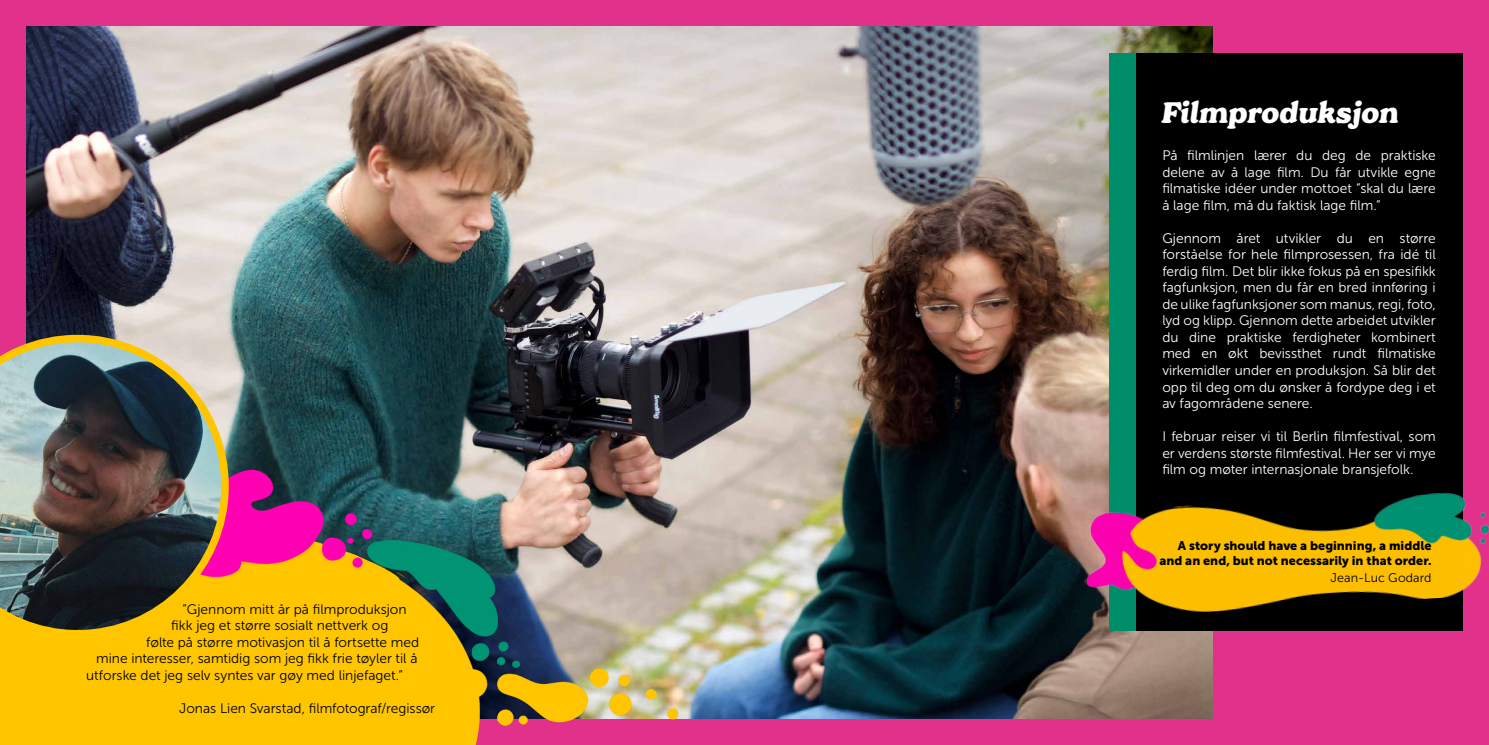
<style>
.page{position:relative;width:1489px;height:745px;background:#fff}
.page>*{position:absolute;margin:0;border:0;box-sizing:border-box;transform-origin:0 0}
.t1{font:italic 28.75px "Chinook Custom";color:#fff}
.t2{font:13.75px/16.5px "Museo Sans 300";color:#fff;text-align:justify}
.t3{font:13.75px "Museo Sans 300";color:#000}
.t4{font:12.5px/15px "Museo Sans 900";letter-spacing:.005em;color:#000;text-align:right}
.t5{font:12.5px "Museo Sans 300";letter-spacing:.005em;color:#000}
</style>
<div class="page">
<div style="left:0;top:0;width:1488px;height:744px;background:#e1318a"></div>
<img style="left:27px;top:27px;width:1185px;height:691px">
<img style="left:0;top:360px;width:701px;height:384px">
<div style="left:1135px;top:53px;width:327px;height:577px;background:#000"></div>
<div style="left:1109px;top:53px;width:26px;height:577px;background:#008e6a"></div>
<img style="left:1080px;top:486px;width:408px;height:133px">
<img style="left:0;top:334px;width:229px;height:303px">
<p class="t3" style="left:182px;top:601px;width:225px">”Gjennom mitt år på filmproduksjon</p>
<p class="t3" style="left:171px;top:617px;width:218px">fikk jeg et større sosialt nettverk og</p>
<p class="t3" style="left:146px;top:634px;width:274px">følte på større motivasjon til å fortsette med</p>
<p class="t3" style="left:96px;top:650px;width:323px">mine interesser, samtidig som jeg fikk frie tøyler til å</p>
<p class="t3" style="left:86px;top:667px;width:318px">utforske det jeg selv syntes var gøy med linjefaget.”</p>
<p class="t3" style="left:179px;top:700px;width:257px">Jonas Lien Svarstad, filmfotograf/regissør</p>
<h1 class="t1" style="left:1162px;top:94px;width:239px">Filmproduksjon</h1>
<p class="t2" style="left:1162px;top:147px;width:275px">På filmlinjen lærer du deg de praktiske delene av å lage film. Du får utvikle egne filmatiske idéer under mottoet “skal du lære å lage film, må du faktisk lage film.”</p>
<p class="t2" style="left:1162px;top:230px;width:275px">Gjennom året utvikler du en større forståelse for hele filmprosessen, fra idé til ferdig film. Det blir ikke fokus på en spesifikk fagfunksjon, men du får en bred innføring i de ulike fagfunksjoner som manus, regi, foto, lyd og klipp. Gjennom dette arbeidet utvikler du dine praktiske ferdigheter kombinert med en økt bevissthet rundt filmatiske virkemidler under en produksjon. Så blir det opp til deg om du ønsker å fordype deg i et av fagområdene senere.</p>
<p class="t2" style="left:1162px;top:428px;width:275px">I februar reiser vi til Berlin filmfestival, som er verdens største filmfestival. Her ser vi mye film og møter internasjonale bransjefolk.</p>
<p class="t4" style="left:1159px;top:538px;width:274px">A story should have a beginning, a middle and an end, but not necessarily in that order.</p>
<p class="t5" style="left:1330px;top:570px;width:102px">Jean-Luc Godard</p>
</div>
